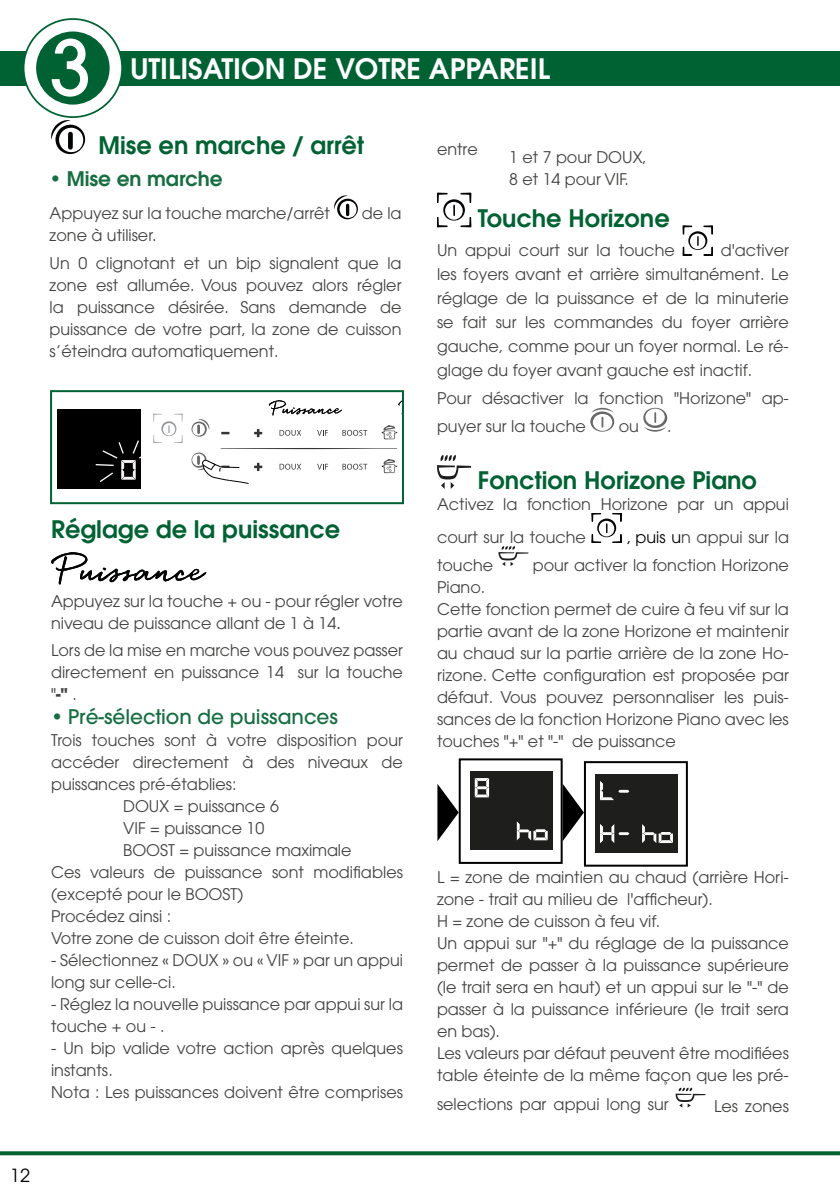
<style>
.page{position:relative;width:840px;height:1191px;background:#fff}
.page>*{position:absolute;margin:0;border:0;box-sizing:border-box;transform-origin:0 0}
.t1{font:500 75.6px "Avant Garde";color:#fff}
.t2{font:600 28px "Avant Garde";color:#fff}
.t3{font:600 24px "Avant Garde";color:#006233}
.t4{font:500 20px "Avant Garde";color:#166e41}
.t5{font:600 20px "Avant Garde";color:#166e41}
.t6{font:18px "Avant Garde";color:#000}
.t7{font:16px/22px "Avant Garde";color:#424241}
.s1{font-weight:500}
.s2{font-weight:700}
.s3{color:#000}
</style>
<div class="page">
<div style="left:0;top:51px;width:839px;height:34px;background:#006233"></div>
<svg style="left:0;top:1151px;width:839px;height:4px;background:#126d42"></svg>
<div style="left:24px;top:19px;width:98px;height:98px;background:#fff;border-radius:50%"></div>
<div style="left:23px;top:18px;width:100px;height:100px;border:2px solid #006233;border-radius:50%"></div>
<div style="left:36px;top:31px;width:73px;height:74px;background:#006233;border-radius:50%"></div>
<svg style="left:51px;top:120px;width:34px;height:34px"></svg>
<div style="left:68px;top:134px;width:5px;height:13px;background:#010202"></div>
<svg style="left:334px;top:195px;width:24px;height:24px"></svg>
<div style="left:57px;top:409px;width:84px;height:80px;background:#000"></div>
<svg style="left:221px;top:432px;width:8px;height:2px"></svg>
<svg style="left:254px;top:429px;width:8px;height:8px"></svg>
<svg style="left:342px;top:430px;width:25px;height:6px"></svg>
<svg style="left:317px;top:430px;width:11px;height:6px"></svg>
<svg style="left:279px;top:430px;width:22px;height:6px"></svg>
<svg style="left:381px;top:425px;width:16px;height:14px"></svg>
<svg style="left:268px;top:400px;width:74px;height:16px"></svg>
<svg style="left:95px;top:414px;width:87px;height:68px"></svg>
<svg style="left:191px;top:419px;width:18px;height:18px"></svg>
<svg style="left:191px;top:448px;width:206px;height:36px"></svg>
<div style="left:50px;top:390px;width:354px;height:114px;border:2px solid #006233"></div>
<svg style="left:51px;top:552px;width:155px;height:32px"></svg>
<svg style="left:437px;top:193px;width:34px;height:34px"></svg>
<svg style="left:682px;top:226px;width:30px;height:30px"></svg>
<svg style="left:590px;top:408px;width:24px;height:24px"></svg>
<svg style="left:643px;top:408px;width:23px;height:24px"></svg>
<svg style="left:437px;top:455px;width:34px;height:34px"></svg>
<svg style="left:591px;top:513px;width:30px;height:30px"></svg>
<svg style="left:498px;top:546px;width:30px;height:20px"></svg>
<svg style="left:437px;top:784px;width:21px;height:57px"></svg>
<div style="left:469px;top:771px;width:83px;height:78px;background:#1e1e1c"></div>
<svg style="left:474px;top:778px;width:15px;height:19px"></svg>
<svg style="left:516px;top:821px;width:31px;height:19px"></svg>
<div style="left:458px;top:758px;width:104px;height:106px;border:2px solid #000"></div>
<svg style="left:562px;top:783px;width:21px;height:58px"></svg>
<div style="left:594px;top:774px;width:83px;height:78px;background:#1e1e1c"></div>
<svg style="left:642px;top:824px;width:30px;height:19px"></svg>
<svg style="left:600px;top:824px;width:29px;height:19px"></svg>
<svg style="left:600px;top:781px;width:29px;height:19px"></svg>
<div style="left:583px;top:761px;width:104px;height:105px;border:2px solid #000"></div>
<svg style="left:675px;top:1087px;width:30px;height:20px"></svg>
<h1 class="t1" style="left:50px;top:21px;width:44px">3</h1>
<h2 class="t2" style="left:130px;top:51px;width:421px">UTILISATION DE VOTRE APPAREIL</h2>
<h3 class="t3" style="left:98px;top:130px;width:267px">Mise en marche / arrêt</h3>
<p class="t5" style="left:50px;top:165px;width:174px">• Mise en marche</p>
<p class="t7" style="left:50px;top:202px;width:282px">Appuyez sur la touche marche/arrêt</p>
<p class="t7" style="left:362px;top:202px;width:41px">de la</p>
<p class="t7" style="left:50px;top:222px;width:353px;line-height:27.6px">zone à utiliser.<br>Un 0 clignotant et un bip signalent que la</p>
<p class="t7" style="left:50px;top:274px;width:353px;text-align:justify">zone est allumée. Vous pouvez alors régler la puissance désirée. Sans demande de puissance de votre part, la zone de cuisson s’éteindra automatiquement.</p>
<h3 class="t3" style="left:51px;top:514px;width:290px">Réglage de la puissance</h3>
<p class="t7" style="left:51px;top:589px;width:353px">Appuyez sur la touche + ou - pour régler votre niveau de puissance allant de 1 à 14<span class="s1">.</span></p>
<p class="t7" style="left:51px;top:639px;width:353px;text-align:justify">Lors de la mise en marche vous pouvez passer directement en puissance 14 sur la touche "<span class="s2">-"</span> .</p>
<p class="t4" style="left:51px;top:704px;width:288px">• Pré-sélection de puissances</p>
<p class="t7" style="left:51px;top:729px;width:353px">Trois touches sont à votre disposition pour</p>
<p class="t7" style="left:51px;top:751px;width:353px">accéder directement à des niveaux de</p>
<p class="t7" style="left:51px;top:773px;width:187px">puissances pré-établies:</p>
<p class="t7" style="left:123px;top:795px;width:157px">DOUX = puissance 6</p>
<p class="t7" style="left:123px;top:817px;width:143px">VIF = puissance 10</p>
<p class="t7" style="left:123px;top:839px;width:230px">BOOST = puissance maximale</p>
<p class="t7" style="left:51px;top:861px;width:353px">Ces valeurs de puissance sont modifiables</p>
<p class="t7" style="left:51px;top:883px;width:193px">(excepté pour le BOOST)</p>
<p class="t7" style="left:51px;top:905px;width:121px">Procédez ainsi :</p>
<p class="t7" style="left:51px;top:927px;width:304px">Votre zone de cuisson doit être éteinte.</p>
<p class="t7" style="left:51px;top:949px;width:353px">- Sélectionnez « DOUX » ou « VIF » par un appui long sur celle-ci.</p>
<p class="t7" style="left:51px;top:993px;width:353px">- Réglez la nouvelle puissance par appui sur la touche + ou - .</p>
<p class="t7" style="left:51px;top:1037px;width:353px">- Un bip valide votre action après quelques instants.<br>Nota : Les puissances doivent être comprises</p>
<p class="t7" style="left:437px;top:138px;width:42px">entre</p>
<p class="t7" style="left:509px;top:146px;width:139px">1 et 7 pour DOUX,<br>8 et 14 pour VIF.</p>
<h3 class="t3" style="left:477px;top:202px;width:193px">Touche Horizone</h3>
<p class="t7" style="left:437px;top:239px;width:239px">Un appui court sur la touche</p>
<p class="t7" style="left:437px;top:238px;width:353px;line-height:24px;text-align:justify;text-indent:283px">d'activer les foyers avant et arrière simultanément. Le réglage de la puissance et de la minuterie se fait sur les commandes du foyer arrière gauche, comme pour un foyer normal. Le ré&shy;glage du foyer avant gauche est inactif.</p>
<p class="t7" style="left:437px;top:384px;width:353px;line-height:28px">Pour désactiver la fonction "Horizone" ap&shy;puyer sur la touche</p>
<p class="t7" style="left:618px;top:415px;width:22px">ou</p>
<p class="t7" style="left:666px;top:415px;width:6px">.</p>
<h3 class="t3" style="left:477px;top:464px;width:280px">Fonction Horizone Piano</h3>
<p class="t7" style="left:437px;top:487px;width:353px;line-height:33px">Activez la fonction Horizone par un appui court sur la touche</p>
<p class="t7" style="left:627px;top:526px;width:163px"><span class="s3">, puis u</span>n appui sur la</p>
<p class="t7" style="left:437px;top:554px;width:58px">touche</p>
<p class="t7" style="left:532px;top:554px;width:257px">pour activer la fonction Horizone</p>
<p class="t7" style="left:437px;top:576px;width:353px">Piano.<br>Cette fonction permet de cuire à feu vif sur la partie avant de la zone Horizone et maintenir au chaud sur la partie arrière de la zone Ho&shy;rizone. Cette configuration est proposée par défaut. Vous pouvez personnaliser les puis&shy;sances de la fonction Horizone Piano avec les touches "+" et "-" de puissance</p>
<p class="t7" style="left:437px;top:866px;width:353px">L = zone de maintien au chaud (arrière Hori&shy;zone - trait au milieu de l'afficheur).<br>H = zone de cuisson à feu vif.<br>Un appui sur "+" du réglage de la puissance permet de passer à la puissance supérieure (le trait sera en haut) et un appui sur le "-" de passer à la puissance inférieure (le trait sera en bas).<br>Les valeurs par défaut peuvent être modifiées table éteinte de la même façon que les pré-</p>
<p class="t7" style="left:437px;top:1093px;width:233px">selections par appui long sur</p>
<p class="t7" style="left:713px;top:1095px;width:76px">Les zones</p>
<p class="t6" style="left:10px;top:1165px;width:21px">12</p>
</div>
